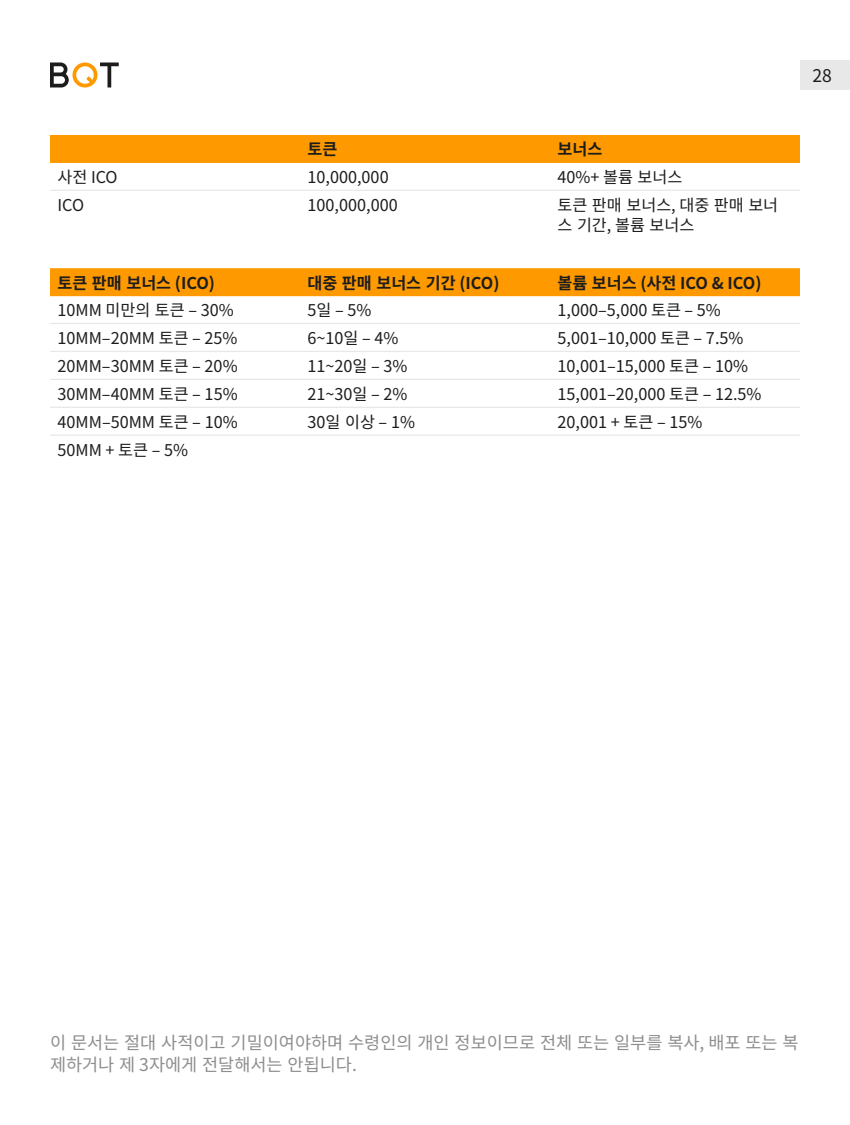
<style>
.page{position:relative;width:850px;height:1125px;background:#fff}
.page>*{position:absolute;margin:0;border:0;box-sizing:border-box;transform-origin:0 0}
.t1{font:17.5px/22.5px "Noto Sans CJ Kkr";color:#8e8e8e}
.t2{font:17.5px "Noto Sans CJ Kkr";color:#1d1d1d}
.t3{font:16.25px/20px "Noto Sans CJ Kkr";color:#1d1d1d}
.t4{font:700 16.25px "Noto Sans CJ Kkr";color:#1d1d1d}
</style>
<div class="page">
<div style="left:800px;top:60px;width:50px;height:30px;background:#e8e8e8"></div>
<svg style="left:50px;top:62px;width:69px;height:26px"></svg>
<div style="left:50px;top:135px;width:750px;height:28px;background:#f90"></div>
<hr style="left:50px;top:190px;width:250px;height:1px;background:#e8e8e8">
<hr style="left:300px;top:190px;width:250px;height:1px;background:#e8e8e8">
<hr style="left:550px;top:190px;width:250px;height:1px;background:#e8e8e8">
<div style="left:50px;top:268px;width:750px;height:28px;background:#f90"></div>
<hr style="left:50px;top:323px;width:250px;height:1px;background:#e8e8e8">
<hr style="left:300px;top:323px;width:250px;height:1px;background:#e8e8e8">
<hr style="left:550px;top:323px;width:250px;height:1px;background:#e8e8e8">
<hr style="left:50px;top:351px;width:250px;height:1px;background:#e8e8e8">
<hr style="left:300px;top:351px;width:250px;height:1px;background:#e8e8e8">
<hr style="left:550px;top:351px;width:250px;height:1px;background:#e8e8e8">
<hr style="left:50px;top:379px;width:250px;height:1px;background:#e8e8e8">
<hr style="left:300px;top:379px;width:250px;height:1px;background:#e8e8e8">
<hr style="left:550px;top:379px;width:250px;height:1px;background:#e8e8e8">
<hr style="left:50px;top:407px;width:250px;height:1px;background:#e8e8e8">
<hr style="left:300px;top:407px;width:250px;height:1px;background:#e8e8e8">
<hr style="left:550px;top:407px;width:250px;height:1px;background:#e8e8e8">
<hr style="left:50px;top:435px;width:250px;height:1px;background:#e8e8e8">
<hr style="left:300px;top:435px;width:250px;height:1px;background:#e8e8e8">
<hr style="left:550px;top:435px;width:250px;height:1px;background:#e8e8e8">
<p class="t4" style="left:308px;top:140px;width:31px">토큰</p>
<p class="t4" style="left:558px;top:140px;width:46px">보너스</p>
<p class="t3" style="left:58px;top:167px;width:62px">사전 ICO</p>
<p class="t3" style="left:308px;top:167px;width:83px">10,000,000</p>
<p class="t3" style="left:558px;top:167px;width:126px">40%+ 볼륨 보너스</p>
<p class="t3" style="left:58px;top:195px;width:28px">ICO</p>
<p class="t3" style="left:308px;top:195px;width:92px">100,000,000</p>
<p class="t3" style="left:558px;top:195px;width:222px">토큰 판매 보너스, 대중 판매 보너 스 기간, 볼륨 보너스</p>
<p class="t4" style="left:58px;top:274px;width:159px">토큰 판매 보너스 (ICO)</p>
<p class="t4" style="left:308px;top:274px;width:194px">대중 판매 보너스 기간 (ICO)</p>
<p class="t4" style="left:558px;top:274px;width:206px">볼륨 보너스 (사전 ICO &amp; ICO)</p>
<p class="t3" style="left:58px;top:300px;width:178px">10MM 미만의 토큰 – 30%</p>
<p class="t3" style="left:308px;top:300px;width:65px">5일 – 5%</p>
<p class="t3" style="left:558px;top:300px;width:165px">1,000–5,000 토큰 – 5%</p>
<p class="t3" style="left:58px;top:328px;width:182px">10MM–20MM 토큰 – 25%</p>
<p class="t3" style="left:308px;top:328px;width:93px">6~10일 – 4%</p>
<p class="t3" style="left:558px;top:328px;width:187px">5,001–10,000 토큰 – 7.5%</p>
<p class="t3" style="left:58px;top:356px;width:182px">20MM–30MM 토큰 – 20%</p>
<p class="t3" style="left:308px;top:356px;width:102px">11~20일 – 3%</p>
<p class="t3" style="left:558px;top:356px;width:192px">10,001–15,000 토큰 – 10%</p>
<p class="t3" style="left:58px;top:384px;width:182px">30MM–40MM 토큰 – 15%</p>
<p class="t3" style="left:308px;top:384px;width:102px">21~30일 – 2%</p>
<p class="t3" style="left:558px;top:384px;width:206px">15,001–20,000 토큰 – 12.5%</p>
<p class="t3" style="left:58px;top:412px;width:182px">40MM–50MM 토큰 – 10%</p>
<p class="t3" style="left:308px;top:412px;width:109px">30일 이상 – 1%</p>
<p class="t3" style="left:558px;top:412px;width:146px">20,001 + 토큰 – 15%</p>
<p class="t3" style="left:58px;top:440px;width:132px">50MM + 토큰 – 5%</p>
<p class="t2" style="left:812px;top:66px;width:21px">28</p>
<p class="t1" style="left:50px;top:1032px;width:750px">이 문서는 절대 사적이고 기밀이여야하며 수령인의 개인 정보이므로 전체 또는 일부를 복사, 배포 또는 복 제하거나 제 3자에게 전달해서는 안됩니다.</p>
</div>
